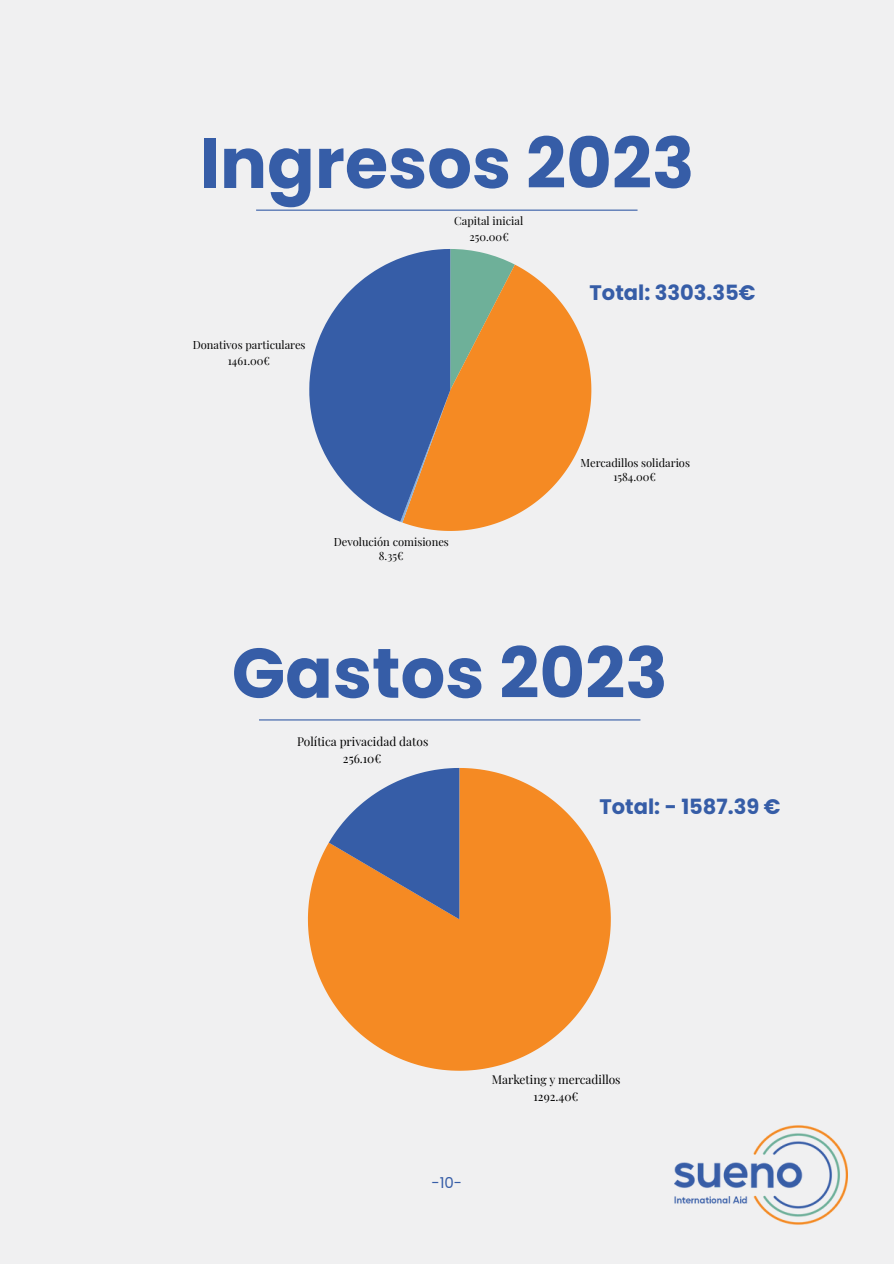
<style>
.page{position:relative;width:894px;height:1264px;background:#fff}
.page>*{position:absolute;margin:0;border:0;box-sizing:border-box;transform-origin:0 0}
.t1{font:700 70.2px "Poppins";color:#365da7}
.t2{font:700 21px "Poppins";color:#365da7}
.t3{font:15px "Poppins";color:#365da7}
.t4{font:12px/17px "Playfair Display";color:#000;text-align:center}
.t5{font:11.1px/14px "Playfair Display";color:#000;text-align:center}
</style>
<div class="page">
<div style="left:0;top:0;width:893px;height:1263px;background:#f0f0f1"></div>
<hr style="left:256px;top:209px;width:381px;height:2px;background:#365da7">
<svg style="left:402px;top:264px;width:189px;height:267px;fill:#f58a23"></svg>
<svg style="left:309px;top:249px;width:205px;height:273px;background:#8a858c"></svg>
<hr style="left:259px;top:719px;width:381px;height:1px;background:#365da7">
<svg style="left:308px;top:768px;width:302px;height:302px;fill:#f58a23"></svg>
<svg style="left:329px;top:768px;width:130px;height:151px;background:#817e90"></svg>
<img style="left:674px;top:1125px;width:173px;height:100px">
<h1 class="t1" style="left:199px;top:114px;width:496px">Ingresos 2023</h1>
<p class="t5" style="left:193px;top:336px;width:114px;line-height:15.8px">Donativos particulares<br>1461.00€</p>
<p class="t5" style="left:454px;top:213px;width:70px;line-height:15.8px">Capital inicial<br>250.00€</p>
<p class="t5" style="left:334px;top:535px;width:116px">Devolución comisiones<br>8.35€</p>
<h1 class="t2" style="left:589px;top:278px;width:167px">Total: 3303.35€</h1>
<p class="t5" style="left:580px;top:455px;width:111px">Mercadillos solidarios<br>1584.00€</p>
<h2 class="t1" style="left:232px;top:624px;width:437px">Gastos 2023</h2>
<p class="t4" style="left:297px;top:732px;width:133px">Política privacidad datos<br>256.10€</p>
<h2 class="t2" style="left:599px;top:792px;width:182px">Total: - 1587.39 €</h2>
<p class="t3" style="left:431px;top:1171px;width:32px">-10-</p>
<p class="t4" style="left:492px;top:1070px;width:130px">Marketing y mercadillos<br>1292.40€</p>
</div>
